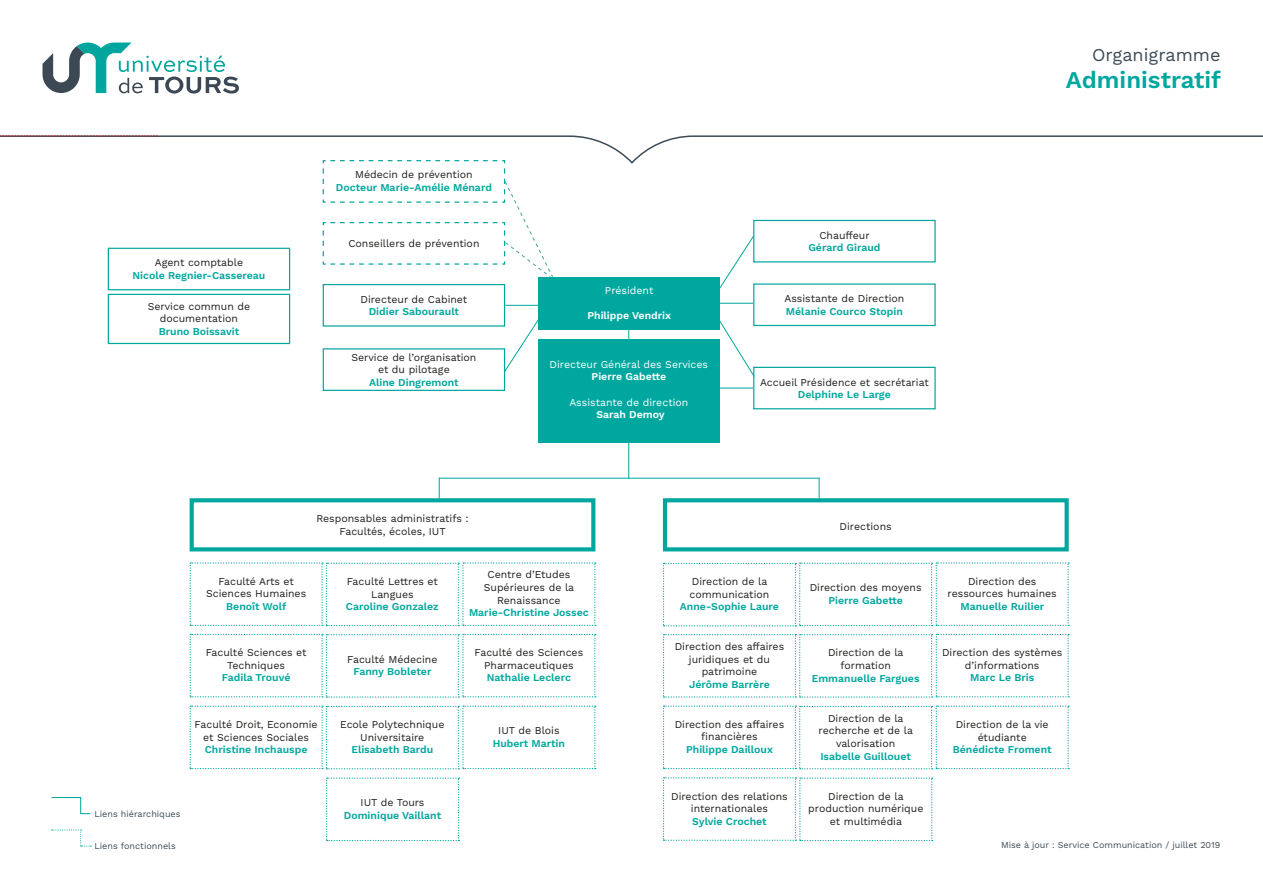
<style>
.page{position:relative;width:1263px;height:893px;background:#fff}
.page>*{position:absolute;margin:0;border:0;box-sizing:border-box;transform-origin:0 0}
.t1{font:600 24px "Work Sans";color:#00a79f}
.t2{font:18px "Work Sans";color:#3d4b55}
.t3{font:10.5px/12.6px "Work Sans";color:#1e1e1c;text-align:center}
.t4{font:600 10.5px "Work Sans";color:#00a79e}
.t5{font:10.5px "Work Sans";color:#fff}
.t6{font:600 10.5px "Work Sans";color:#fff}
.t7{font:9px "Work Sans";color:#3d4b55}
</style>
<div class="page">
<svg style="left:0;top:42px;width:1263px;height:122px"></svg>
<svg style="left:0;top:136px;width:158px;height:1px"></svg>
<svg style="left:43px;top:43px;width:196px;height:51px"></svg>
<hr style="left:628px;top:320px;width:1px;height:159px;background:#00a89f">
<svg style="left:439px;top:479px;width:1px;height:19px"></svg>
<svg style="left:819px;top:478px;width:1px;height:20px"></svg>
<svg style="left:720px;top:236px;width:35px;height:53px"></svg>
<hr style="left:616px;top:303px;width:137px;height:1px;background:#00a89f">
<hr style="left:616px;top:388px;width:137px;height:1px;background:#00a89f">
<div style="left:323px;top:348px;width:182px;height:43px;background:#fff;border:1px solid #00a79f"></div>
<div style="left:753px;top:220px;width:183px;height:42px;background:#fff;border:1px solid #00a79f"></div>
<div style="left:753px;top:283px;width:183px;height:43px;background:#fff;border:1px solid #00a79f"></div>
<div style="left:753px;top:367px;width:183px;height:42px;background:#fff;border:1px solid #00a79f"></div>
<div style="left:108px;top:248px;width:182px;height:42px;background:#fff;border:1px solid #00a79f"></div>
<svg style="left:190px;top:562px;width:406px;height:64px"></svg>
<svg style="left:663px;top:562px;width:406px;height:64px"></svg>
<svg style="left:190px;top:634px;width:406px;height:64px"></svg>
<svg style="left:663px;top:634px;width:406px;height:64px"></svg>
<svg style="left:190px;top:706px;width:406px;height:63px"></svg>
<svg style="left:663px;top:705px;width:406px;height:64px"></svg>
<svg style="left:326px;top:777px;width:133px;height:64px"></svg>
<svg style="left:663px;top:777px;width:270px;height:64px"></svg>
<div style="left:108px;top:294px;width:182px;height:50px;background:#fff;border:1px solid #00a79f"></div>
<div style="left:190px;top:498px;width:405px;height:53px;background:#fff;border:4px solid #00a79f"></div>
<div style="left:663px;top:498px;width:406px;height:53px;background:#fff;border:4px solid #00a79f"></div>
<hr style="left:439px;top:478px;width:380px;height:1px;background:#00a89f">
<svg style="left:51px;top:797px;width:40px;height:18px"></svg>
<svg style="left:52px;top:829px;width:39px;height:18px"></svg>
<svg style="left:716px;top:316px;width:39px;height:62px"></svg>
<svg style="left:322px;top:159px;width:281px;height:214px"></svg>
<div style="left:538px;top:339px;width:181px;height:104px;background:#00a79f"></div>
<div style="left:538px;top:277px;width:182px;height:52px;background:#00a79f"></div>
<p class="t3" style="left:155px;top:257px;width:90px">Agent comptable</p>
<p class="t4" style="left:132px;top:269px;width:134px">Nicole Regnier-Cassereau</p>
<p class="t3" style="left:148px;top:300px;width:104px">Service commun de documentation</p>
<p class="t4" style="left:159px;top:325px;width:82px">Bruno Boissavit</p>
<p class="t3" style="left:355px;top:168px;width:119px">Médecin de prévention</p>
<p class="t4" style="left:336px;top:181px;width:157px">Docteur Marie-Amélie Ménard</p>
<p class="t3" style="left:348px;top:238px;width:133px">Conseillers de prévention</p>
<p class="t3" style="left:361px;top:293px;width:108px">Directeur de Cabinet</p>
<p class="t4" style="left:369px;top:306px;width:92px">Didier Sabourault</p>
<p class="t3" style="left:351px;top:351px;width:127px">Service de l’organisation et du pilotage</p>
<p class="t4" style="left:369px;top:376px;width:91px">Aline Dingremont</p>
<p class="t5" style="left:605px;top:284px;width:50px">Président</p>
<p class="t6" style="left:587px;top:309px;width:85px">Philippe Vendrix</p>
<p class="t5" style="left:550px;top:358px;width:160px">Directeur Général des Services</p>
<p class="t6" style="left:592px;top:371px;width:76px">Pierre Gabette</p>
<p class="t5" style="left:569px;top:396px;width:120px">Assistante de direction</p>
<p class="t6" style="left:596px;top:408px;width:70px">Sarah Demoy</p>
<p class="t3" style="left:819px;top:229px;width:52px">Chauffeur</p>
<p class="t4" style="left:808px;top:241px;width:74px">Gérard Giraud</p>
<p class="t3" style="left:784px;top:293px;width:121px">Assistante de Direction</p>
<p class="t4" style="left:786px;top:305px;width:119px">Mélanie Courco Stopin</p>
<p class="t3" style="left:760px;top:376px;width:170px">Accueil Présidence et secrétariat</p>
<p class="t4" style="left:798px;top:388px;width:94px">Delphine Le Large</p>
<h2 class="t2" style="left:1092px;top:45px;width:130px">Organigramme</h2>
<h1 class="t1" style="left:1066px;top:66px;width:157px">Administratif</h1>
<p class="t7" style="left:95px;top:809px;width:88px">Liens hiérarchiques</p>
<p class="t7" style="left:95px;top:841px;width:83px">Liens fonctionnels</p>
<p class="t3" style="left:316px;top:513px;width:154px">Responsables administratifs :<br>Facultés, écoles, IUT</p>
<p class="t3" style="left:840px;top:520px;width:54px">Directions</p>
<p class="t3" style="left:206px;top:575px;width:102px">Faculté Arts et<br>Sciences Humaines</p>
<p class="t4" style="left:226px;top:600px;width:62px">Benoît Wolf</p>
<p class="t3" style="left:206px;top:647px;width:102px">Faculté Sciences et<br>Techniques</p>
<p class="t4" style="left:222px;top:672px;width:70px">Fadila Trouvé</p>
<p class="t3" style="left:347px;top:575px;width:93px">Faculté Lettres et<br>Langues</p>
<p class="t4" style="left:346px;top:600px;width:94px">Caroline Gonzalez</p>
<p class="t3" style="left:347px;top:653px;width:92px">Faculté Médecine</p>
<p class="t4" style="left:353px;top:666px;width:79px">Fanny Bobleter</p>
<p class="t3" style="left:484px;top:569px;width:92px">Centre d’Etudes<br>Supérieures de la<br>Renaissance</p>
<p class="t4" style="left:469px;top:606px;width:121px">Marie-Christine Jossec</p>
<p class="t3" style="left:474px;top:647px;width:110px">Faculté des Sciences<br>Pharmaceutiques</p>
<p class="t4" style="left:487px;top:672px;width:86px">Nathalie Leclerc</p>
<p class="t3" style="left:689px;top:576px;width:81px;text-align:left">Direction de la communication</p>
<p class="t4" style="left:680px;top:601px;width:101px">Anne-Sophie Laure</p>
<p class="t3" style="left:675px;top:641px;width:111px">Direction des affaires juridiques et du patrimoine</p>
<p class="t4" style="left:689px;top:678px;width:82px">Jérôme Barrère</p>
<p class="t3" style="left:810px;top:582px;width:113px">Direction des moyens</p>
<p class="t4" style="left:828px;top:594px;width:76px">Pierre Gabette</p>
<p class="t3" style="left:828px;top:647px;width:77px">Direction de la formation</p>
<p class="t4" style="left:812px;top:672px;width:109px">Emmanuelle Fargues</p>
<p class="t3" style="left:195px;top:718px;width:125px">Faculté Droit, Economie et Sciences Sociales</p>
<p class="t4" style="left:205px;top:743px;width:104px">Christine Inchauspe</p>
<p class="t3" style="left:340px;top:719px;width:106px">Ecole Polytechnique<br>Universitaire</p>
<p class="t4" style="left:351px;top:744px;width:83px">Elisabeth Bardu</p>
<p class="t3" style="left:361px;top:797px;width:65px">IUT de Tours</p>
<p class="t4" style="left:344px;top:809px;width:99px">Dominique Vaillant</p>
<p class="t3" style="left:498px;top:725px;width:63px">IUT de Blois</p>
<p class="t4" style="left:493px;top:737px;width:74px">Hubert Martin</p>
<p class="t3" style="left:675px;top:718px;width:111px">Direction des affaires financières</p>
<p class="t4" style="left:686px;top:743px;width:89px">Philippe Dailloux</p>
<p class="t3" style="left:671px;top:790px;width:118px">Direction des relations internationales</p>
<p class="t4" style="left:692px;top:815px;width:76px">Sylvie Crochet</p>
<p class="t3" style="left:819px;top:712px;width:96px">Direction de la recherche et de la valorisation</p>
<p class="t4" style="left:820px;top:750px;width:92px">Isabelle Guillouet</p>
<p class="t3" style="left:808px;top:790px;width:117px">Direction de la production numérique et multimédia</p>
<p class="t3" style="left:947px;top:575px;width:111px">Direction des ressources humaines</p>
<p class="t4" style="left:960px;top:600px;width:85px">Manuelle Ruilier</p>
<p class="t3" style="left:942px;top:647px;width:122px">Direction des systèmes d’informations</p>
<p class="t4" style="left:970px;top:672px;width:66px">Marc Le Bris</p>
<p class="t3" style="left:956px;top:718px;width:94px">Direction de la vie étudiante</p>
<p class="t4" style="left:953px;top:743px;width:100px">Bénédicte Froment</p>
<p class="t7" style="left:1001px;top:840px;width:221px">Mise à jour : Service Communication / juillet 2019</p>
</div>
